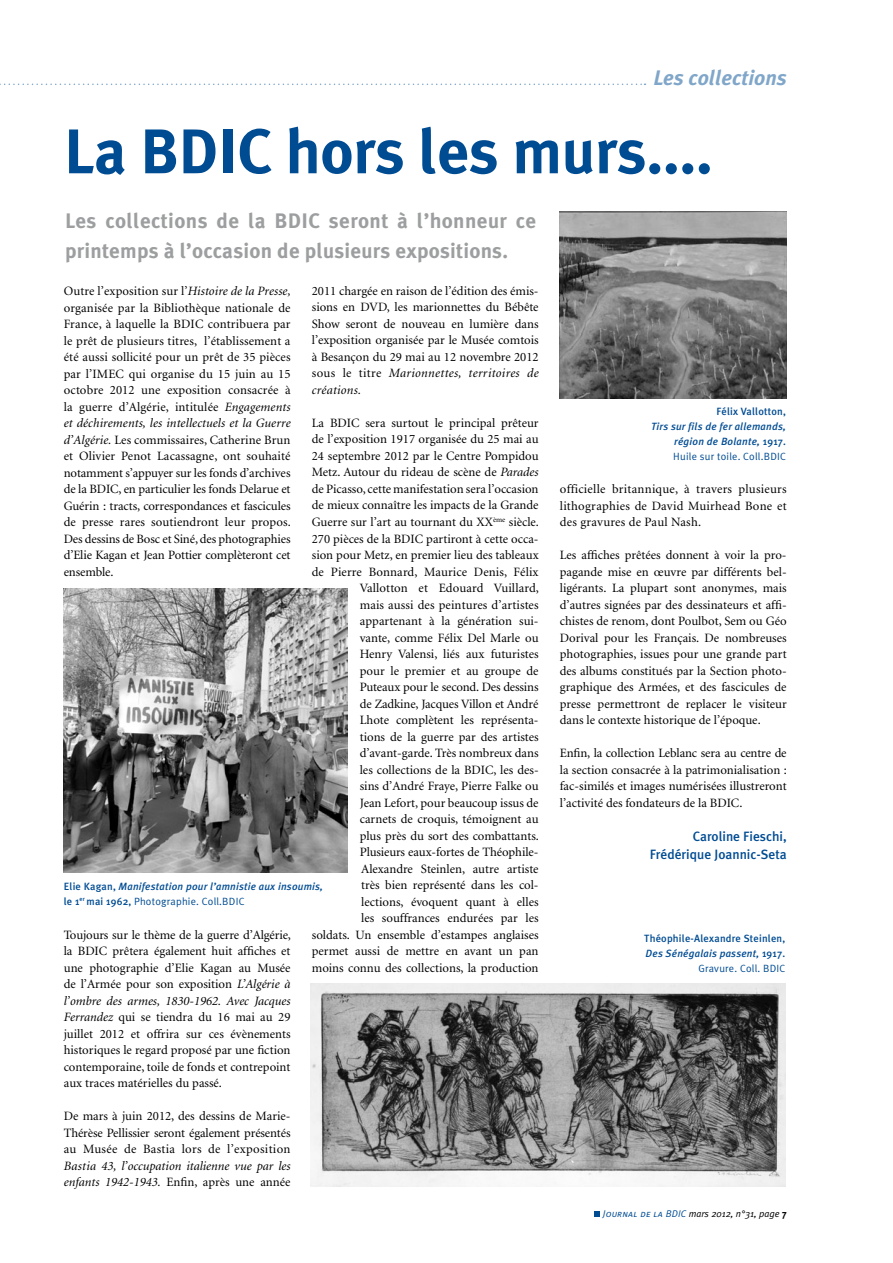
<style>
.page{position:relative;width:893px;height:1263px;background:#fff}
.page>*{position:absolute;margin:0;border:0;box-sizing:border-box;transform-origin:0 0}
.t1{font:700 63px "Meta Plus";letter-spacing:-.005em;color:#004c93}
.t2{font:700 21px/30px "Meta Plus";letter-spacing:.01em;color:#9c9e9f}
.t3{font:italic 700 21px "Meta Plus";color:#80a6c9}
.t4{font:500 13.5px/18px "Meta Plus";color:#004c93;text-align:right}
.t5{font:12.75px/16.5px "Minion";color:#000;text-align:justify}
.t6{font:italic 12.75px/16.5px "Minion";color:#000}
.t7{font:italic 500 10.5px/15px "Meta Plus";letter-spacing:.02em;color:#004c93;text-align:right}
.t8{font:10.5px "Meta Plus Normal";letter-spacing:.02em;color:#004c93}
.t9{font:500 10.5px/15px "Meta Plus";letter-spacing:.02em;color:#004c93}
.t10{font:italic 9.75px "Meta Plus Normal";color:#000}
.s1{font-style:italic}
.s2{font-style:normal}
.s3{font-family:"Meta Plus";font-weight:500}
.s4{font-family:"Meta Plus Normal Caps";color:#004c93}
.s5{font-family:"Meta Plus";font-weight:700;font-style:normal}
</style>
<div class="page">
<svg style="left:594px;top:1212px;width:5px;height:5px"></svg>
<svg style="left:0;top:84px;width:645px;height:1px"></svg>
<img style="left:64px;top:589px;width:283px;height:284px">
<img style="left:560px;top:212px;width:227px;height:187px">
<img style="left:311px;top:983px;width:474px;height:203px">
<h2 class="t3" style="left:653px;top:65px;width:135px">Les collections</h2>
<h1 class="t1" style="left:64px;top:115px;width:650px">La BDIC hors les murs....</h1>
<h2 class="t2" style="left:65px;top:206px;width:472px">Les collections de la BDIC seront à l’honneur ce printemps à l’occasion de plusieurs expositions.</h2>
<p class="t5" style="left:312px;top:283px;width:228px">2011 chargée en raison de l’édition des émis&shy;sions en DVD, les marionnettes du Bébête Show seront de nouveau en lumière dans l’exposition organisée par le Musée comtois à Besançon du 29 mai au 12 novembre 2012 sous le titre <span class="s1">Marionnettes, territoires de créations.</span></p>
<p class="t5" style="left:312px;top:415px;width:229px;text-align:right">La BDIC sera surtout le principal prêteur de l’exposition 1917 organisée du 25 mai au 24 septembre 2012 par le Centre Pompidou Metz. Autour du rideau de scène de <span class="s1">Parades </span>de Picasso, cette manifestation sera l’occasion de mieux connaître les impacts de la Grande Guerre sur l’art au tournant du XX<sup>ème</sup> siècle.<br>270 pièces de la BDIC partiront à cette occa&shy;sion pour Metz, en premier lieu des tableaux de Pierre Bonnard, Maurice Denis, Félix Vallotton et Edouard Vuillard,<br>mais aussi des peintures d’artistes appartenant à la génération sui-<br>vante, comme Félix Del Marle ou<br>Henry Valensi, liés aux futuristes<br>pour le premier et au groupe de<br>Puteaux pour le second. Des dessins<br>de Zadkine, Jacques Villon et André<br>Lhote complètent les représenta-<br>tions de la guerre par des artistes d’avant-garde. Très nombreux dans<br>les collections de la BDIC, les des-<br>sins d’André Fraye, Pierre Falke ou<br>Jean Lefort, pour beaucoup issus de<br>carnets de croquis, témoignent au<br>plus près du sort des combattants.<br>Plusieurs eaux-fortes de Théophile-Alexandre Steinlen, autre artiste<br>très bien représenté dans les col-<br>lections, évoquent quant à elles<br>les souffrances endurées par les<br>soldats. Un ensemble d’estampes anglaises permet aussi de mettre en avant un pan moins connu des collections, la production</p>
<p class="t5" style="left:64px;top:283px;width:229px">Outre l’exposition sur l’<span class="s1">Histoire de la Presse, </span>organisée par la Bibliothèque nationale de France, à laquelle la BDIC contribuera par le prêt de plusieurs titres, l’établissement a été aussi sollicité pour un prêt de 35 pièces par l’IMEC qui organise du 15 juin au 15 octobre 2012 une exposition consacrée à la guerre d’Algérie, intitulée <span class="s1">Engagements et déchirements, les intellectuels et la Guerre d’Algérie.</span> Les commissaires, Catherine Brun et Olivier Penot Lacassagne, ont souhaité notamment s’appuyer sur les fonds d’archives de la BDIC, en particulier les fonds Delarue et Guérin : tracts, correspondances et fascicules de presse rares soutiendront leur propos.<br>Des dessins de Bosc et Siné, des photographies d’Elie Kagan et Jean Pottier complèteront cet ensemble.</p>
<p class="t7" style="left:64px;top:879px;width:261px"><span class="s2">Elie Kagan,</span> Manifestation pour l’amnistie aux insoumis,</p>
<p class="t8" style="left:64px;top:895px;width:182px"><span class="s3">le 1</span><sup>er</sup> <span class="s3">mai 1962,</span> Photographie. Coll.BDIC</p>
<p class="t5" style="left:64px;top:927px;width:229px">Toujours sur le thème de la guerre d’Algérie, la BDIC prêtera également huit affiches et une photographie d’Elie Kagan au Musée de l’Armée pour son exposition <span class="s1">L’Algérie à l’ombre des armes, 1830-1962. Avec Jacques Ferrandez</span> qui se tiendra du 16 mai au 29 juillet 2012 et offrira sur ces évènements historiques le regard proposé par une fiction contemporaine, toile de fonds et contrepoint aux traces matérielles du passé.</p>
<p class="t5" style="left:64px;top:1108px;width:228px">De mars à juin 2012, des dessins de Marie-Thérèse Pellissier seront également présentés au Musée de Bastia lors de l’exposition</p>
<p class="t6" style="left:64px;top:1158px;width:228px">Bastia 43, l’occupation italienne vue par les enfants 1942-1943. <span class="s2">Enfin, après une année</span></p>
<p class="t9" style="left:716px;top:403px;width:71px">Félix Vallotton,</p>
<p class="t7" style="left:651px;top:418px;width:136px">Tirs sur fils de fer allemands, région de Bolante, <span class="s2">1917.</span></p>
<p class="t8" style="left:673px;top:450px;width:114px">Huile sur toile. Coll.BDIC</p>
<p class="t5" style="left:560px;top:481px;width:228px">officielle britannique, à travers plusieurs lithographies de David Muirhead Bone et des gravures de Paul Nash.</p>
<p class="t5" style="left:560px;top:547px;width:228px">Les affiches prêtées donnent à voir la pro&shy;pagande mise en œuvre par différents bel&shy;ligérants. La plupart sont anonymes, mais d’autres signées par des dessinateurs et affi&shy;chistes de renom, dont Poulbot, Sem ou Géo Dorival pour les Français. De nombreuses photographies, issues pour une grande part des albums constitués par la Section photo&shy;graphique des Armées, et des fascicules de presse permettront de replacer le visiteur dans le contexte historique de l’époque.</p>
<p class="t5" style="left:560px;top:745px;width:228px">Enfin, la collection Leblanc sera au centre de la section consacrée à la patrimonialisation : fac-similés et images numérisées illustreront l’activité des fondateurs de la BDIC.</p>
<p class="t4" style="left:650px;top:827px;width:138px">Caroline Fieschi,<br>Frédérique Joannic-Seta</p>
<p class="t9" style="left:644px;top:930px;width:143px">Théophile-Alexandre Steinlen,<br><span class="s1">Des Sénégalais passent,</span> 1917.</p>
<p class="t8" style="left:698px;top:962px;width:88px">Gravure. Coll. BDIC</p>
<p class="t10" style="left:603px;top:1208px;width:185px"><span class="s4">Journal de la BDIC</span> mars 2012, n°31, page <span class="s5">7</span></p>
</div>
